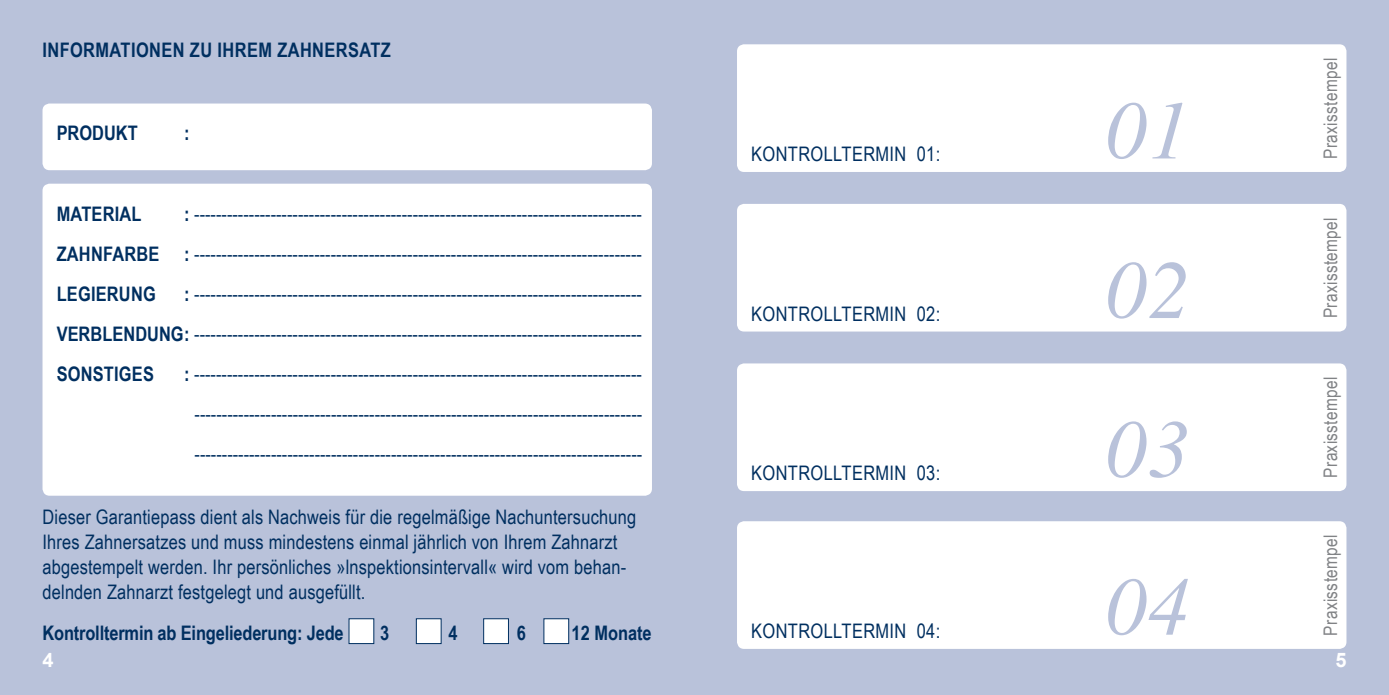
<style>
.page{position:relative;width:1389px;height:695px;background:#fff}
.page>*{position:absolute;margin:0;border:0;box-sizing:border-box;transform-origin:0 0}
.t1{font:italic 82.5px "Times";letter-spacing:.02em;color:#b9c2da}
.t2{font:20px/40px "Arial Narrow";letter-spacing:.01em;color:#002f60;text-align:justify}
.t3{font:700 20px "Arial Narrow";color:#002f60}
.t4{font:700 20px "Arial Narrow";letter-spacing:.02em;color:#002f60}
.t5{font:700 20px "Arial";color:#fff}
.t6{font:18.75px "Arial Narrow";letter-spacing:.02em;color:#818386}
.s1{font-weight:700}
</style>
<div class="page">
<div style="left:0;top:0;width:1389px;height:694px;background:#b9c2da"></div>
<div style="left:43px;top:103px;width:609px;height:67px;background:#fff;border-radius:7px"></div>
<div style="left:43px;top:184px;width:609px;height:311px;background:#fff;border-radius:7px"></div>
<div style="left:737px;top:44px;width:609px;height:128px;background:#fff;border-radius:7px"></div>
<div style="left:737px;top:204px;width:609px;height:127px;background:#fff;border-radius:7px"></div>
<div style="left:737px;top:363px;width:609px;height:128px;background:#fff;border-radius:7px"></div>
<div style="left:737px;top:521px;width:609px;height:127px;background:#fff;border-radius:7px"></div>
<div style="left:349px;top:618px;width:25px;height:25px;background:#fff"></div>
<div style="left:416px;top:618px;width:25px;height:25px;background:#fff;border:1px solid #002f60"></div>
<div style="left:483px;top:618px;width:26px;height:25px;background:#fff;border:1px solid #002f60"></div>
<div style="left:544px;top:618px;width:25px;height:25px;background:#fff;border:1px solid #002f60"></div>
<p class="t4" style="left:43px;top:35px;width:350px">INFORMATIONEN ZU IHREM ZAHNERSATZ</p>
<p class="t3" style="left:57px;top:118px;width:83px">PRODUKT</p>
<p class="t3" style="left:184px;top:118px;width:7px">:</p>
<p class="t3" style="left:57px;top:198px;width:86px">MATERIAL</p>
<p class="t2" style="left:57px;top:193px;width:587px;text-indent:128px"><span class="s1">:</span> ---------------------------------------------------------------------------------- <span class="s1">ZAHNFARBE :</span> ---------------------------------------------------------------------------------- <span class="s1">LEGIERUNG</span></p>
<p class="t2" style="left:57px;top:273px;width:587px;text-indent:128px"><span class="s1">:</span> ---------------------------------------------------------------------------------- <span class="s1">VERBLENDUNG:</span> ---------------------------------------------------------------------------------- <span class="s1">SONSTIGES</span></p>
<p class="t2" style="left:184px;top:353px;width:459px;text-align:center"><span class="s1">:</span> ---------------------------------------------------------------------------------- ---------------------------------------------------------------------------------- ----------------------------------------------------------------------------------</p>
<p class="t2" style="left:43px;top:503px;width:595px;line-height:25px;text-align:left">Dieser Garantiepass dient als Nachweis für die regelmäßige Nachuntersuchung Ihres Zahnersatzes und muss mindestens einmal jährlich von Ihrem Zahnarzt abgestempelt werden. Ihr persönliches »lnspektionsintervall« wird vom behan&shy;delnden Zahnarzt festgelegt und ausgefüllt.</p>
<p class="t3" style="left:43px;top:618px;width:303px">Kontrolltermin ab Eingeliederung: Jede</p>
<p class="t3" style="left:380px;top:618px;width:11px">3</p>
<p class="t3" style="left:448px;top:618px;width:11px">4</p>
<p class="t3" style="left:517px;top:618px;width:11px">6</p>
<p class="t3" style="left:572px;top:618px;width:82px">12 Monate</p>
<p class="t2" style="left:751px;top:133px;width:191px">KONTROLLTERMIN 01:</p>
<p class="t2" style="left:751px;top:293px;width:191px">KONTROLLTERMIN 02:</p>
<p class="t2" style="left:751px;top:452px;width:191px">KONTROLLTERMIN 03:</p>
<p class="t2" style="left:751px;top:610px;width:191px">KONTROLLTERMIN 04:</p>
<h1 class="t1" style="left:1106px;top:86px;width:86px">01</h1>
<h1 class="t1" style="left:1106px;top:245px;width:86px">02</h1>
<h1 class="t1" style="left:1106px;top:404px;width:86px">03</h1>
<h1 class="t1" style="left:1106px;top:561px;width:86px">04</h1>
<p class="t6" style="left:1317px;top:159px;width:103px;rotate:-90deg">Praxisstempel</p>
<p class="t6" style="left:1317px;top:318px;width:103px;rotate:-90deg">Praxisstempel</p>
<p class="t6" style="left:1317px;top:477px;width:103px;rotate:-90deg">Praxisstempel</p>
<p class="t6" style="left:1317px;top:635px;width:103px;rotate:-90deg">Praxisstempel</p>
<p class="t5" style="left:43px;top:646px;width:13px">4</p>
<p class="t5" style="left:1335px;top:646px;width:13px">5</p>
</div>
